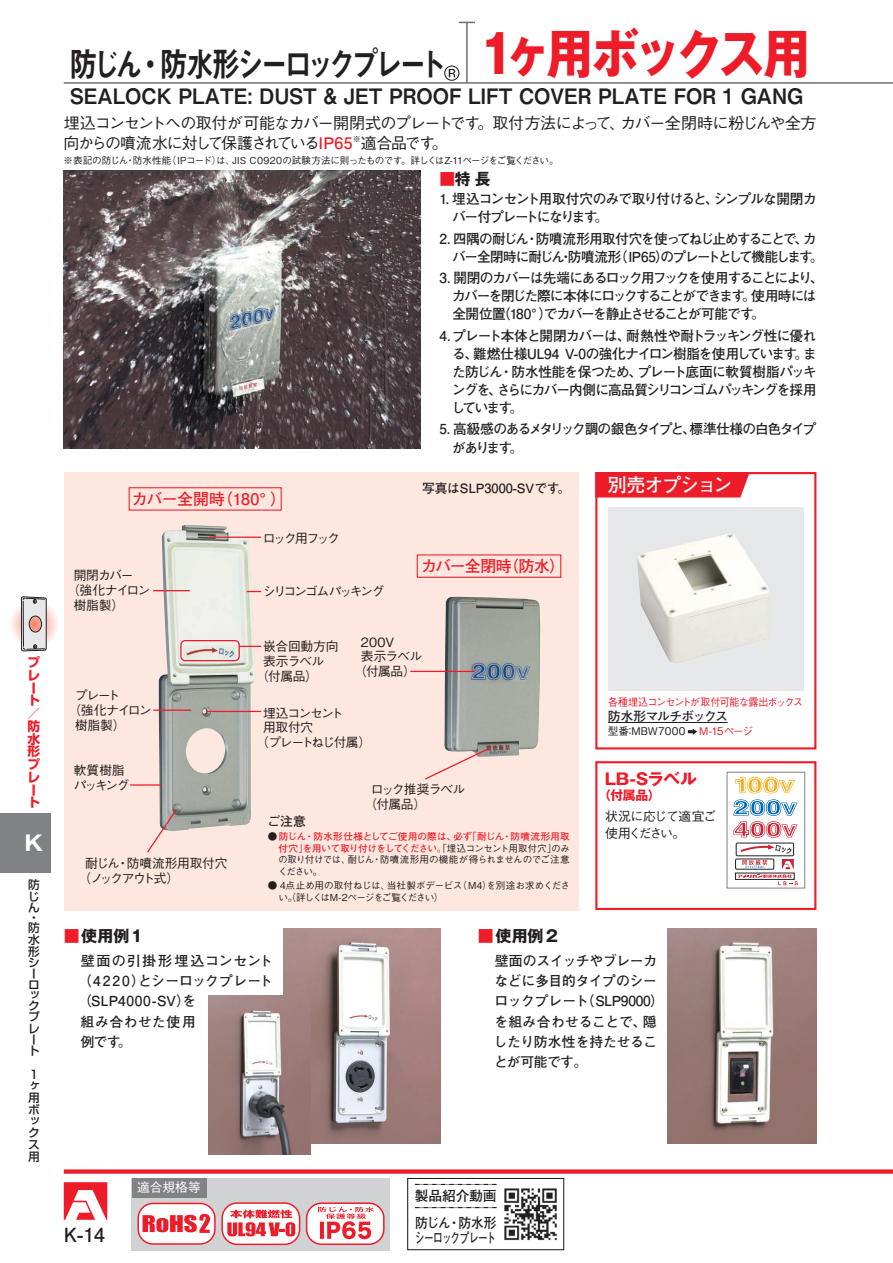
<style>
.page{position:relative;width:893px;height:1263px;background:#fff}
.page>*{position:absolute;margin:0;border:0;box-sizing:border-box;transform-origin:0 0}
.t1{font:700 53.1px "Gothic MB101 Pro";letter-spacing:-.095em;color:#ee1c28;scale:.88 1}
.t2{font:34.05px "Midashi Go Pro MB31";letter-spacing:-.15em;color:#231f20;scale:.82 1}
.t3{font:21.3px "Midashi Go Pro MB31";color:#231f20;scale:.94 1}
.t4{font:700 21px "Gothic MB101 Pro";color:#fff}
.t5{font:700 19.5px "Futo Go B101 Pro";color:#231f20}
.t6{font:700 19.2px "Futo Go B101 Pro";letter-spacing:-.065em;color:#fff}
.t7{font:500 15.9px/20.2px "Gothic BBB Pro";letter-spacing:-.07em;color:#231f20}
.t8{font:700 15.9px "Futo Go B101 Pro";letter-spacing:-.025em;color:#ee1c28}
.t9{font:700 15.9px "Gothic MB101 Pro";letter-spacing:.015em;color:#231f20}
.t10{font:700 15.9px "Gothic MB101 Pro";letter-spacing:-.045em;color:#ee1c28;scale:1.05 1}
.t11{font:700 13.8px/18.1px "Futo Go B101 Pro";letter-spacing:-.06em;color:#231f20}
.t12{font:700 13.8px/18.1px "Futo Go B101 Pro";letter-spacing:-.105em;color:#231f20}
.t13{font:700 13.8px/20.2px "Futo Go B101 Pro";letter-spacing:-.02em;color:#231f20}
.t14{font:700 13.8px/18.1px "Futo Go B101 Pro";letter-spacing:-.085em;color:#231f20}
.t15{font:700 13.8px/20.2px "Futo Go B101 Pro";letter-spacing:.035em;color:#231f20}
.t16{font:700 13.8px/18.1px "Futo Go B101 Pro";letter-spacing:-.125em;color:#231f20}
.t17{font:700 13.8px/26.4px "Futo Go B101 Pro";letter-spacing:-.015em;color:#231f20}
.t18{font:700 13.8px "Futo Go B101 Pro";letter-spacing:-.06em;color:#231f20;scale:.7 1}
.t19{font:500 12.75px/14.9px "Gothic BBB Pro";letter-spacing:-.085em;color:#231f20}
.t20{font:700 12.75px "Futo Go B101 Pro";color:#231f20}
.t21{font:500 12.75px/14.9px "Gothic BBB Pro";letter-spacing:-.055em;color:#231f20}
.t22{font:700 12.75px/12.8px "Shin Go Pro";color:#ee1c28}
.t23{font:500 12.75px "Gothic BBB Pro";letter-spacing:-.16em;color:#231f20}
.t24{font:700 12.75px "Futo Go B101 Pro";letter-spacing:-.055em;color:#231f20}
.t25{font:500 12.75px "Gothic BBB Pro";letter-spacing:-.125em;color:#231f20}
.t26{font:500 12.75px "Gothic BBB Pro";letter-spacing:-.11em;color:#231f20}
.t27{font:500 12.75px "Gothic BBB Pro";letter-spacing:-.18em;color:#231f20}
.t28{font:500 12.75px "Gothic BBB Pro";letter-spacing:-.005em;color:#fff}
.t29{font:700 12.75px "Gothic MB101 Pro";color:#ee1c28}
.t30{font:500 11.7px/11.1px "Shin Go Pro";color:#231f20;text-align:justify}
.t31{font:500 10.65px "Gothic BBB Pro";letter-spacing:-.055em;color:#ee1c28;scale:.94 1}
.t32{font:500 10.65px "Gothic BBB Pro";letter-spacing:-.01em;color:#231f20}
.t33{font:500 9.6px/11.7px "Gothic BBB Pro";letter-spacing:-.035em;color:#231f20}
.t34{font:700 9.6px/11.7px "Futo Go B101 Pro";letter-spacing:-.02em;color:#ee1c28;text-align:right}
.t35{font:500 7.95px "Gothic BBB Pro";color:#231f20}
.s1{font-family:"Futo Go B101 Pro";font-weight:700;color:#ee1c28}
.s2{color:#ee1c28}
.s3{font-family:"Gothic BBB Pro";font-weight:500;color:#231f20}
</style>
<div class="page">
<div style="left:64px;top:1169px;width:829px;height:5px;background:#ee1c28"></div>
<svg style="left:64px;top:1182px;width:43px;height:38px"></svg>
<hr style="left:64px;top:82px;width:829px;height:2px;background:#6c6d70">
<div style="left:0;top:813px;width:51px;height:60px;background:#808285"></div>
<svg style="left:9px;top:599px;width:50px;height:49px"></svg>
<svg style="left:21px;top:596px;width:26px;height:55px"></svg>
<div style="left:407px;top:1178px;width:157px;height:72px;border:1px solid #231f20"></div>
<img style="left:504px;top:1188px;width:53px;height:53px">
<svg style="left:415px;top:1207px;width:81px;height:1px"></svg>
<svg style="left:415px;top:1184px;width:81px;height:1px"></svg>
<div style="left:64px;top:472px;width:514px;height:438px;background:#fde7de"></div>
<svg style="left:444px;top:66px;width:15px;height:15px"></svg>
<hr style="left:466px;top:22px;width:2px;height:61px;background:#6c6d70">
<svg style="left:459px;top:22px;width:16px;height:1px"></svg>
<img style="left:159px;top:525px;width:97px;height:306px">
<img style="left:444px;top:597px;width:96px;height:160px">
<img style="left:283px;top:928px;width:158px;height:216px">
<img style="left:668px;top:928px;width:148px;height:216px">
<svg style="left:595px;top:761px;width:222px;height:149px"></svg>
<img style="left:208px;top:995px;width:102px;height:159px">
<div style="left:598px;top:475px;width:151px;height:22px;background:#ee1c28"></div>
<div style="left:595px;top:472px;width:221px;height:277px;border:2px solid #ee1c28"></div>
<hr style="left:608px;top:722px;width:120px;height:1px;background:#231f20">
<svg style="left:688px;top:728px;width:9px;height:7px"></svg>
<div style="left:608px;top:507px;width:196px;height:184px;background:#e6e7e9"></div>
<img style="left:637px;top:534px;width:132px;height:129px">
<img style="left:64px;top:170px;width:357px;height:279px">
<svg style="left:128px;top:487px;width:154px;height:24px;background:#fbd2cb"></svg>
<hr style="left:209px;top:537px;width:52px;height:1px;background:#ee1c28">
<hr style="left:206px;top:711px;width:55px;height:1px;background:#ee1c28">
<svg style="left:247px;top:591px;width:14px;height:1px"></svg>
<svg style="left:240px;top:646px;width:21px;height:1px"></svg>
<hr style="left:153px;top:590px;width:37px;height:1px;background:#ee1c28">
<hr style="left:130px;top:784px;width:32px;height:2px;background:#ee1c28">
<hr style="left:153px;top:709px;width:38px;height:2px;background:#ee1c28">
<div style="left:180px;top:640px;width:60px;height:21px;border:1px solid #ee1c28;border-radius:4px"></div>
<svg style="left:146px;top:808px;width:32px;height:46px"></svg>
<hr style="left:410px;top:671px;width:65px;height:1px;background:#ee1c28">
<svg style="left:423px;top:747px;width:68px;height:34px;background:#f0d5ce"></svg>
<svg style="left:416px;top:554px;width:146px;height:24px;background:#fbd2cb"></svg>
<svg style="left:132px;top:1178px;width:258px;height:72px"></svg>
<p class="t22" style="left:27px;top:654px;width:14px">プレート／防水形プレート</p>
<h3 class="t4" style="left:25px;top:825px;width:20px">K</h3>
<p class="t30" style="left:28px;top:878px;width:13px;line-height:11.6px">防じん</p>
<p class="t30" style="left:28px;top:911px;width:13px;line-height:10.1px">・防</p>
<p class="t30" style="left:28px;top:932px;width:13px;text-align:left">水形シーロックプレート</p>
<p class="t30" style="left:28px;top:1067px;width:13px;line-height:11.7px">1ヶ用ボックス用</p>
<h1 class="t1" style="left:479px;top:10px;width:378px">1ヶ用ボックス用</h1>
<h2 class="t2" style="left:70px;top:37px;width:461px">防じん・防水形シーロックプレート</h2>
<h3 class="t3" style="left:70px;top:79px;width:782px">SEALOCK PLATE: DUST &amp; JET PROOF LIFT COVER PLATE FOR 1 GANG</h3>
<p class="t7" style="left:63px;top:111px;width:755px">埋込コンセントへの取付が可能なカバー開閉式のプレートです。取付方法によって、カバー全閉時に粉じんや全方向からの噴流水に対して保護されている<span class="s1">IP65</span></p>
<p class="t35" style="left:353px;top:132px;width:9px">※</p>
<p class="t7" style="left:361px;top:131px;width:89px">適合品です。</p>
<p class="t33" style="left:64px;top:153px;width:496px">※表記の防じん・防水性能（ IPコード）は、JIS C0920の試験方法に則ったものです。詳しくはZ-11ページをご覧ください。</p>
<p class="t8" style="left:132px;top:486px;width:156px">カバー全開時（180°）</p>
<p class="t19" style="left:74px;top:566px;width:61px">開閉カバー</p>
<p class="t19" style="left:67px;top:581px;width:85px">（強化ナイロン</p>
<p class="t19" style="left:74px;top:596px;width:52px">樹脂製）</p>
<p class="t27" style="left:263px;top:528px;width:79px">ロック用フック</p>
<p class="t23" style="left:263px;top:581px;width:123px">シリコンゴムパッキング</p>
<p class="t9" style="left:439px;top:165px;width:53px"><span class="s2">■</span>特長</p>
<p class="t11" style="left:452px;top:188px;width:366px;text-indent:-13px">1. 埋込コンセント用取付穴のみで取り付けると、シンプルな開閉カバー付プレートになります。</p>
<p class="t14" style="left:452px;top:227px;width:373px;text-indent:-13px">2. 四隅の耐じん・防噴流形用取付穴を使ってねじ止めすることで、カバー全閉時に耐じん・防噴流形（ IP65）のプレートとして機能します。</p>
<p class="t12" style="left:452px;top:267px;width:373px;text-indent:-13px">3. 開閉のカバーは先端にあるロック用フックを使用することにより、カバーを閉じた際に本体にロックすることができます。使用時には全開位置（180°）でカバーを静止させることが可能です。</p>
<p class="t11" style="left:452px;top:325px;width:366px;text-align:justify;text-indent:-12px">4. プレート本体と開閉カバーは、耐熱性や耐トラッキング性に優れる、難燃仕様UL94 V-0の強化ナイロン樹脂を使用しています。また防じん・防水性能を保つため、プレート底面に軟質樹脂パッキングを、さらにカバー内側に高品質シリコンゴムパッキングを採用しています。</p>
<p class="t16" style="left:452px;top:418px;width:366px;text-indent:-13px">5. 高級感のあるメタリック調の銀色タイプと、標準仕様の白色タイプがあります。</p>
<p class="t20" style="left:422px;top:478px;width:150px">写真はSLP3000-SVです。</p>
<p class="t8" style="left:421px;top:553px;width:146px">カバー全閉時（防水）</p>
<h3 class="t6" style="left:608px;top:469px;width:127px">別売オプション</h3>
<p class="t19" style="left:75px;top:686px;width:47px">プレート</p>
<p class="t19" style="left:68px;top:701px;width:85px">（強化ナイロン</p>
<p class="t19" style="left:75px;top:716px;width:52px">樹脂製）</p>
<p class="t19" style="left:74px;top:761px;width:57px">軟質樹脂パッキング</p>
<p class="t19" style="left:78px;top:854px;width:151px;text-indent:7px">耐じん・防噴流形用取付穴（ノックアウト式）</p>
<p class="t19" style="left:263px;top:637px;width:77px">嵌合回動方向</p>
<p class="t19" style="left:263px;top:652px;width:63px">表示ラベル</p>
<p class="t19" style="left:256px;top:667px;width:63px">（付属品）</p>
<p class="t19" style="left:361px;top:633px;width:35px">200V</p>
<p class="t19" style="left:361px;top:648px;width:63px">表示ラベル</p>
<p class="t19" style="left:354px;top:662px;width:63px">（付属品）</p>
<p class="t26" style="left:263px;top:702px;width:82px">埋込コンセント</p>
<p class="t19" style="left:263px;top:719px;width:52px">用取付穴</p>
<p class="t25" style="left:256px;top:732px;width:116px">（プレートねじ付属）</p>
<p class="t21" style="left:364px;top:780px;width:102px;text-indent:6px">ロック推奨ラベル（付属品）</p>
<p class="t20" style="left:268px;top:811px;width:40px">ご注意</p>
<p class="t34" style="left:268px;top:829px;width:303px"><span class="s3">●</span> 防じん・防水形仕様としてご使用の際は、必ず「耐じん・防噴流形用取付穴」を用いて取り付けをしてください。<span class="s3">「埋込コンセント用取付穴」のみ</span></p>
<p class="t33" style="left:278px;top:853px;width:293px">の取り付けでは、耐じん・防噴流形用の機能が得られませんのでご注意ください。</p>
<p class="t33" style="left:278px;top:878px;width:293px;text-indent:-11px">● 4点止め用の取付ねじは、当社製ボデービス（M4）を別途お求めください。（詳しくはM-2ページをご覧ください）</p>
<p class="t31" style="left:608px;top:693px;width:209px">各種埋込コンセントが取付可能な露出ボックス</p>
<p class="t24" style="left:608px;top:706px;width:121px">防水形マルチボックス</p>
<p class="t32" style="left:608px;top:723px;width:147px">型番：MBW7000　 <span class="s2">M-15ページ</span></p>
<p class="t10" style="left:605px;top:766px;width:89px">LB-Sラベル</p>
<p class="t29" style="left:598px;top:784px;width:64px">（付属品）</p>
<p class="t19" style="left:605px;top:806px;width:113px;line-height:17px">状況に応じて適宜ご使用ください。</p>
<p class="t9" style="left:64px;top:923px;width:81px"><span class="s2">■</span>使用例1</p>
<p class="t15" style="left:78px;top:949px;width:197px">壁面の引掛形埋込コンセント（4220）とシーロックプレート（SLP4000-SV）を<br>組み合わせた使用<br>例です。</p>
<h3 class="t5" style="left:64px;top:1219px;width:43px">K-14</h3>
<p class="t28" style="left:137px;top:1177px;width:65px">適合規格等</p>
<p class="t9" style="left:478px;top:923px;width:82px"><span class="s2">■</span>使用例2</p>
<p class="t13" style="left:494px;top:949px;width:172px">壁面のスイッチやブレーカなどに多目的タイプのシーロックプレート（SLP9000）を組み合わせることで、隠したり防水性を持たせることが可能です。</p>
<p class="t17" style="left:415px;top:1181px;width:83px">製品紹介動画防じん・防水形</p>
<p class="t18" style="left:415px;top:1226px;width:117px">シーロックプレート</p>
</div>
